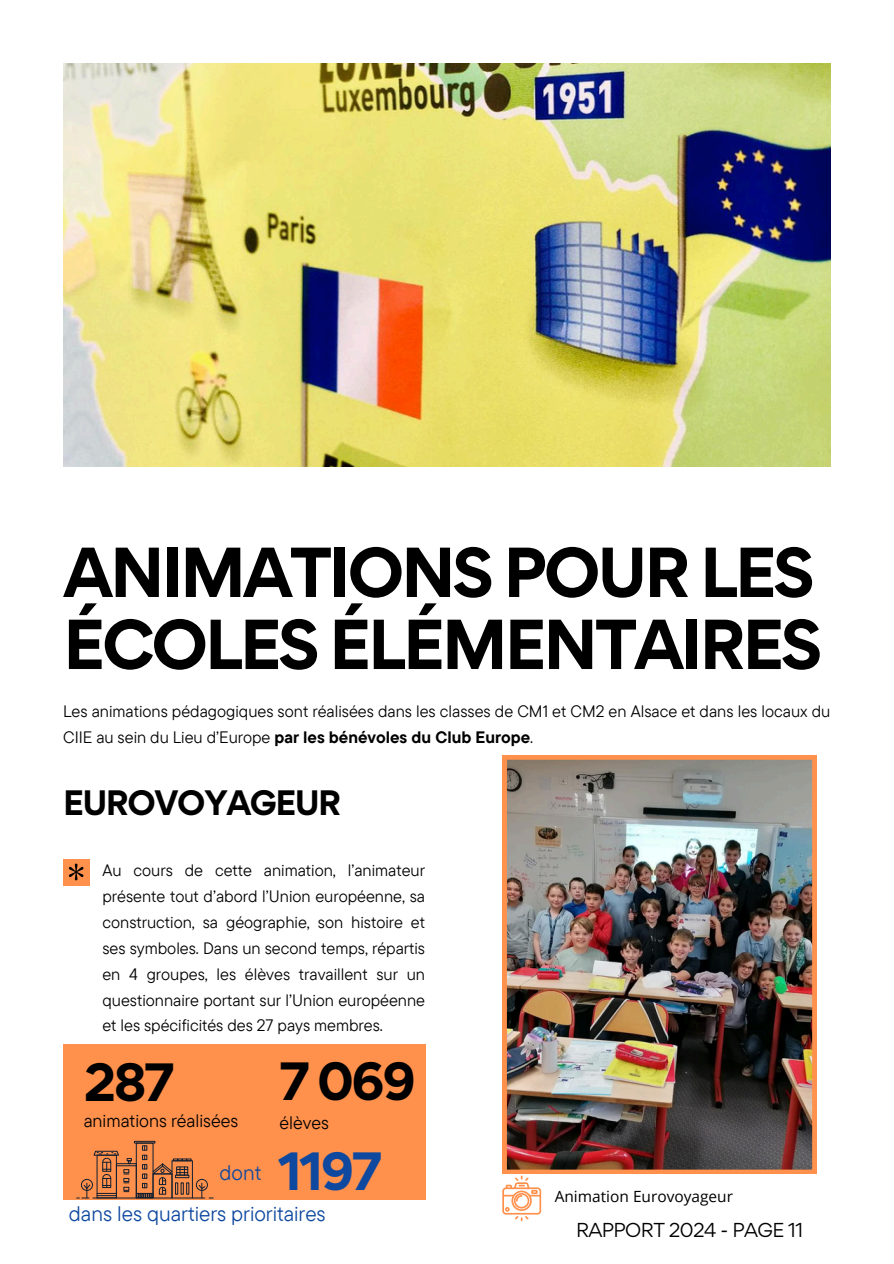
<style>
.page{position:relative;width:894px;height:1264px;background:#fff}
.page>*{position:absolute;margin:0;border:0;box-sizing:border-box;transform-origin:0 0}
.t1{font:700 63px/72px "Gordita";letter-spacing:-.05em;color:#000}
.t2{font:700 48px "Gordita";letter-spacing:-.05em;color:#000}
.t3{font:700 48px "Gordita";color:#0e489f}
.t4{font:700 31.5px "Gordita";letter-spacing:-.05em;color:#000}
.t5{font:21px "TT Commons Pro";color:#0e489f}
.t6{font:18px "TT Commons Pro";color:#000}
.t7{font:18px "Gordita";letter-spacing:-.03em;color:#000}
.t8{font:16.5px/25.8px "TT Commons Pro";color:#000}
.t9{font:15.45px "Open Sans";color:#000}
.s1{font-weight:700}
</style>
<div class="page">
<img style="left:63px;top:63px;width:767px;height:403px">
<div style="left:63px;top:859px;width:26px;height:26px;background:#ff914d"></div>
<div style="left:63px;top:1044px;width:362px;height:156px;background:#ff914d"></div>
<svg style="left:69px;top:863px;width:14px;height:17px"></svg>
<img style="left:502px;top:755px;width:314px;height:418px">
<div style="left:136px;top:1142px;width:17px;height:56px;border:1px solid #111f30"></div>
<div style="left:134px;top:1140px;width:21px;height:3px;border:1px solid #111f30"></div>
<svg style="left:77px;top:1145px;width:136px;height:53px"></svg>
<svg style="left:502px;top:1175px;width:39px;height:46px"></svg>
<p class="t1" style="left:63px;top:536px;width:760px">ANIMATIONS POUR LES<br>ÉCOLES ÉLÉMENTAIRES</p>
<h1 class="t8" style="left:63px;top:698px;width:768px">Les animations pédagogiques sont réalisées dans les classes de CM1 et CM2 en Alsace et dans les locaux du<br>CIIE au sein du Lieu d’Europe <span class="s1">par les bénévoles du Club Europe</span>.</h1>
<h3 class="t4" style="left:63px;top:781px;width:279px">EUROVOYAGEUR</h3>
<h6 class="t8" style="left:102px;top:857px;width:324px;text-align:justify">Au cours de cette animation, l’animateur présente tout d’abord l’Union européenne, sa construction, sa géographie, son histoire et ses symboles. Dans un second temps, répartis en 4 groupes, les élèves travaillent sur un questionnaire portant sur l’Union européenne et les spécificités des 27 pays membres.</h6>
<p class="t2" style="left:84px;top:1050px;width:92px">287</p>
<h6 class="t6" style="left:84px;top:1108px;width:156px">animations réalisées</h6>
<h6 class="t5" style="left:219px;top:1158px;width:43px">dont</h6>
<h2 class="t2" style="left:279px;top:1049px;width:138px">7 069</h2>
<h6 class="t6" style="left:279px;top:1110px;width:51px">élèves</h6>
<h2 class="t3" style="left:278px;top:1138px;width:105px">1197</h2>
<h4 class="t5" style="left:69px;top:1199px;width:258px">dans les quartiers prioritaires</h4>
<h2 class="t9" style="left:554px;top:1185px;width:180px">Animation Eurovoyageur</h2>
<p class="t7" style="left:576px;top:1217px;width:229px">RAPPORT 2024 - PAGE 11</p>
</div>
